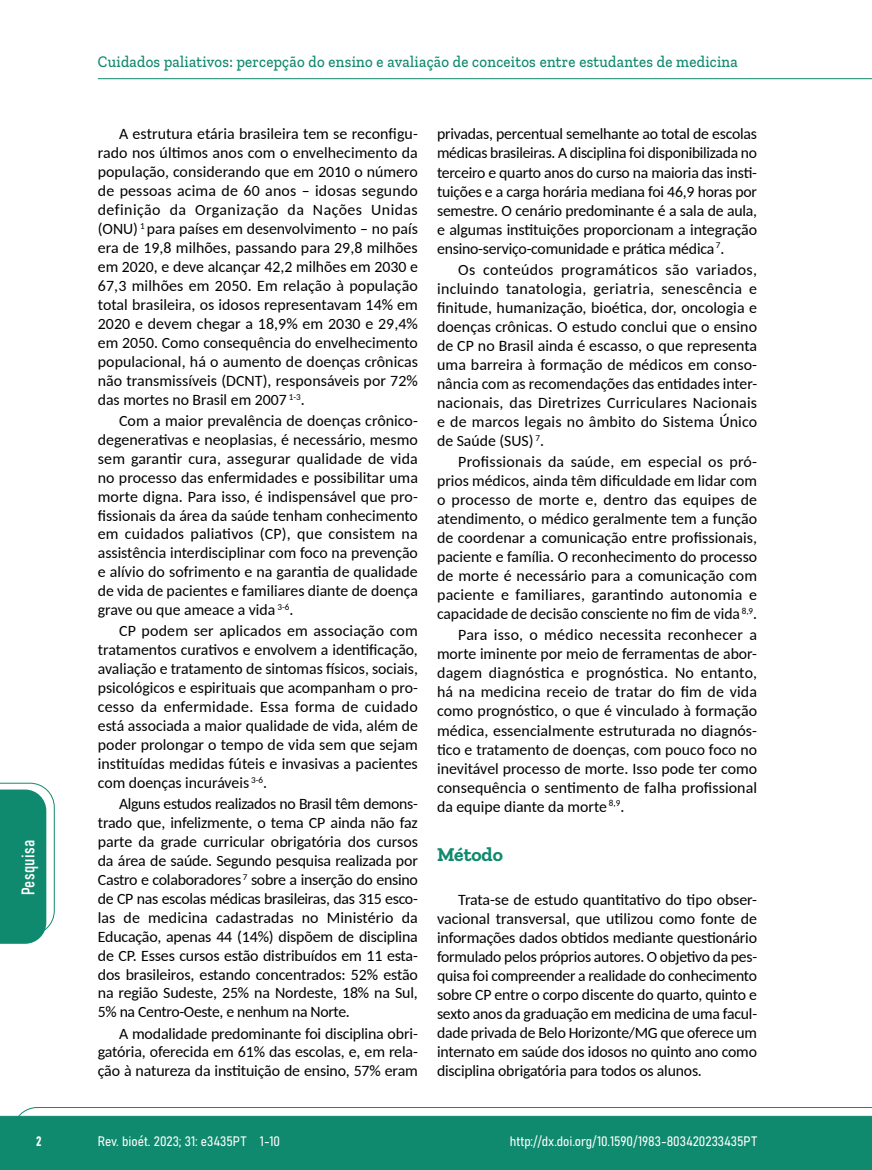
<style>
.page{position:relative;width:872px;height:1170px;background:#fff}
.page>*{position:absolute;margin:0;border:0;box-sizing:border-box;transform-origin:0 0}
.t1{font:700 19.5px "Zilla Slab";color:#108a6e}
.t2{font:18px "Bahnschrift";letter-spacing:.02em;color:#fff}
.t3{font:500 16.5px "Zilla Slab";letter-spacing:.02em;color:#108a6e;scale:.9 1}
.t4{font:15.75px/18.9px "Carlito";letter-spacing:-.005em;color:#000;text-align:justify}
.t5{font:13.5px "Bahnschrift";color:#fff}
</style>
<div class="page">
<svg style="left:12px;top:1107px;width:860px;height:62px;background:#2e9880"></svg>
<hr style="left:98px;top:78px;width:774px;height:1px;background:#108a6e">
<svg style="left:0;top:782px;width:55px;height:161px"></svg>
<p class="t2" style="left:15px;top:895px;width:57px;rotate:-90deg">Pesquisa</p>
<p class="t3" style="left:98px;top:53px;width:712px">Cuidados paliativos: percepção do ensino e avaliação de conceitos entre estudantes de medicina</p>
<p class="t4" style="left:98px;top:124px;width:322px;text-indent:21px">A estrutura etária brasileira tem se reconfigu&shy;rado nos últimos anos com o envelhecimento da população, considerando que em 2010 o número de pessoas acima de 60 anos – idosas segundo definição da Organização da Nações Unidas (ONU) <sup>1</sup> para países em desenvolvimento – no país era de 19,8 milhões, passando para 29,8 milhões em 2020, e deve alcançar 42,2 milhões em 2030 e 67,3 milhões em 2050. Em relação à população total brasileira, os idosos representavam 14% em 2020 e devem chegar a 18,9% em 2030 e 29,4% em 2050. Como consequência do envelhecimento populacional, há o aumento de doenças crônicas não transmissíveis (DCNT), responsáveis por 72% das mortes no Brasil em 2007 <sup>1-3</sup>.</p>
<p class="t4" style="left:98px;top:410px;width:322px;text-indent:21px">Com a maior prevalência de doenças crônico&shy;degenerativas e neoplasias, é necessário, mesmo sem garantir cura, assegurar qualidade de vida no processo das enfermidades e possibilitar uma morte digna. Para isso, é indispensável que pro&shy;fissionais da área da saúde tenham conhecimento em cuidados paliativos (CP), que consistem na assistência interdisciplinar com foco na prevenção e alívio do sofrimento e na garantia de qualidade de vida de pacientes e familiares diante de doença grave ou que ameace a vida <sup>3-6</sup>.</p>
<p class="t4" style="left:98px;top:621px;width:322px;text-indent:21px">CP podem ser aplicados em associação com tratamentos curativos e envolvem a identificação, avaliação e tratamento de sintomas físicos, sociais, psicológicos e espirituais que acompanham o pro&shy;cesso da enfermidade. Essa forma de cuidado está associada a maior qualidade de vida, além de poder prolongar o tempo de vida sem que sejam instituídas medidas fúteis e invasivas a pacientes com doenças incuráveis <sup>3-6</sup>.</p>
<p class="t4" style="left:98px;top:793px;width:321px;text-indent:21px">Alguns estudos realizados no Brasil têm demons&shy;trado que, infelizmente, o tema CP ainda não faz parte da grade curricular obrigatória dos cursos da área de saúde. Segundo pesquisa realizada por Castro e colaboradores <sup>7</sup> sobre a inserção do ensino de CP nas escolas médicas brasileiras, das 315 esco&shy;las de medicina cadastradas no Ministério da Educação, apenas 44 (14%) dispõem de disciplina de CP. Esses cursos estão distribuídos em 11 esta&shy;dos brasileiros, estando concentrados: 52% estão na região Sudeste, 25% na Nordeste, 18% na Sul, 5% na Centro-Oeste, e nenhum na Norte.</p>
<p class="t4" style="left:98px;top:1022px;width:321px;text-indent:21px">A modalidade predominante foi disciplina obri&shy;gatória, oferecida em 61% das escolas, e, em rela&shy;ção à natureza da instituição de ensino, 57% eram</p>
<p class="t4" style="left:437px;top:124px;width:321px">privadas, percentual semelhante ao total de escolas médicas brasileiras. A disciplina foi disponibilizada no terceiro e quarto anos do curso na maioria das insti&shy;tuições e a carga horária mediana foi 46,9 horas por semestre. O cenário predominante é a sala de aula, e algumas instituições proporcionam a integração ensino-serviço-comunidade e prática médica <sup>7</sup>.</p>
<p class="t4" style="left:437px;top:259px;width:322px;text-indent:21px">Os conteúdos programáticos são variados, incluindo tanatologia, geriatria, senescência e finitude, humanização, bioética, dor, oncologia e doenças crônicas. O estudo conclui que o ensino de CP no Brasil ainda é escasso, o que representa uma barreira à formação de médicos em conso&shy;nância com as recomendações das entidades inter&shy;nacionais, das Diretrizes Curriculares Nacionais e de marcos legais no âmbito do Sistema Único de Saúde (SUS) <sup>7</sup>.</p>
<p class="t4" style="left:437px;top:451px;width:321px;text-indent:21px">Profissionais da saúde, em especial os pró&shy;prios médicos, ainda têm dificuldade em lidar com o processo de morte e, dentro das equipes de atendimento, o médico geralmente tem a função de coordenar a comunicação entre profissionais, paciente e família. O reconhecimento do processo de morte é necessário para a comunicação com paciente e familiares, garantindo autonomia e capacidade de decisão consciente no fim de vida <sup>8,9</sup>.</p>
<p class="t4" style="left:437px;top:625px;width:321px;text-indent:21px">Para isso, o médico necessita reconhecer a morte iminente por meio de ferramentas de abor&shy;dagem diagnóstica e prognóstica. No entanto, há na medicina receio de tratar do fim de vida como prognóstico, o que é vinculado à formação médica, essencialmente estruturada no diagnós&shy;tico e tratamento de doenças, com pouco foco no inevitável processo de morte. Isso pode ter como consequência o sentimento de falha profissional da equipe diante da morte <sup>8,9</sup>.</p>
<p class="t1" style="left:437px;top:842px;width:67px">Método</p>
<p class="t4" style="left:437px;top:889px;width:321px;text-indent:21px">Trata-se de estudo quantitativo do tipo obser&shy;vacional transversal, que utilizou como fonte de informações dados obtidos mediante questionário formulado pelos próprios autores. O objetivo da pes&shy;quisa foi compreender a realidade do conhecimento sobre CP entre o corpo discente do quarto, quinto e sexto anos da graduação em medicina de uma facul&shy;dade privada de Belo Horizonte/MG que oferece um internato em saúde dos idosos no quinto ano como disciplina obrigatória para todos os alunos.</p>
<p class="t5" style="left:36px;top:1130px;width:7px">2</p>
<p class="t5" style="left:98px;top:1131px;width:184px">Rev. bioét. 2023; 31: e3435PT 1-10</p>
<p class="t5" style="left:510px;top:1131px;width:249px">http://dx.doi.org/10.1590/1983-803420233435PT</p>
</div>
